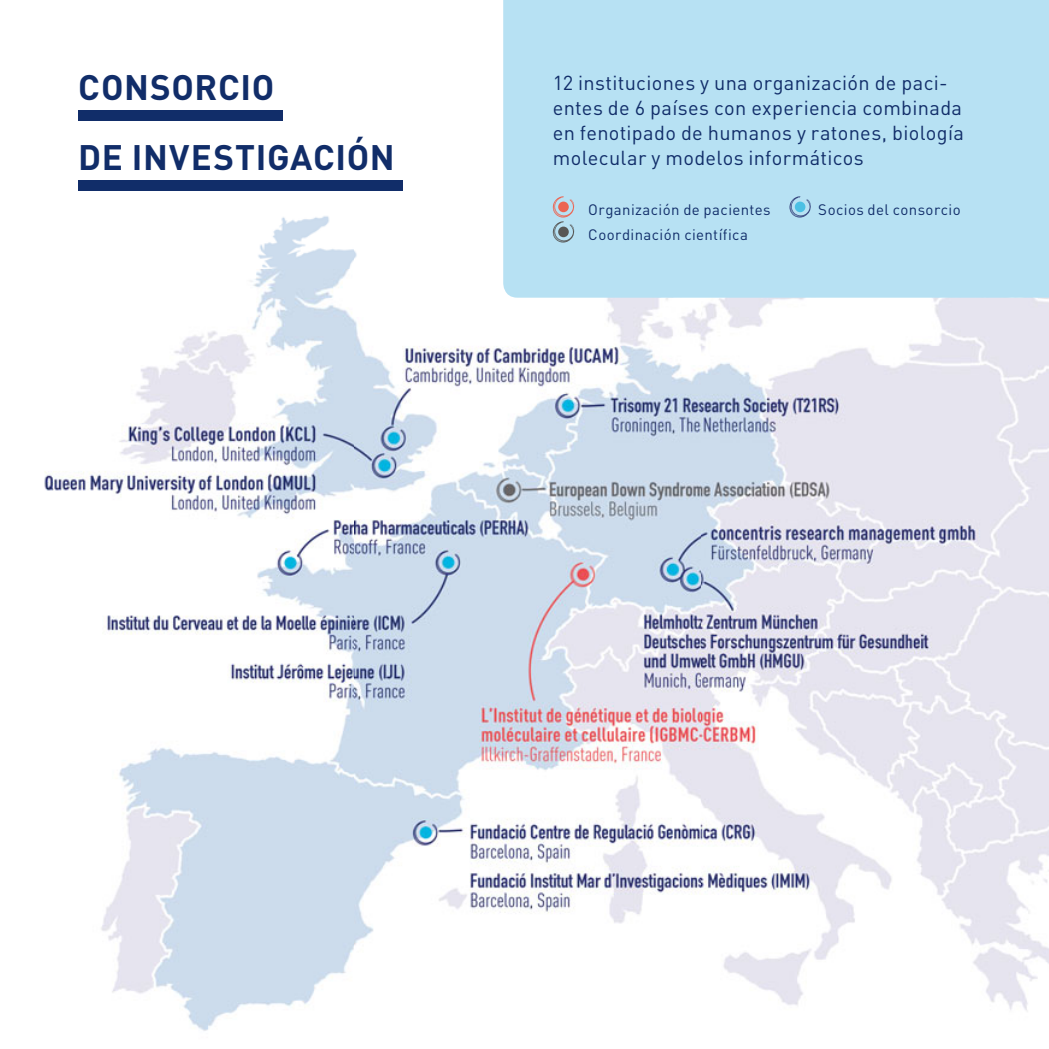
<style>
.page{position:relative;width:1049px;height:1049px;background:#fff}
.page>*{position:absolute;margin:0;border:0;box-sizing:border-box;transform-origin:0 0}
.t1{font:700 35px/70px "DIN Pro";letter-spacing:.015em;color:#112d69}
.t2{font:20px/25px "DIN Pro";letter-spacing:.015em;color:#112d69}
.t3{font:15px "DIN Pro";letter-spacing:.025em;color:#112d69}
</style>
<div class="page">
<img style="left:44px;top:120px;width:1005px;height:911px">
<div style="left:503px;top:0;width:546px;height:298px;background:#b7e1f3"></div>
<svg style="left:789px;top:196px;width:22px;height:22px"></svg>
<div style="left:795px;top:202px;width:10px;height:10px;background:#4bc0e4;border-radius:50%"></div>
<svg style="left:553px;top:196px;width:21px;height:47px"></svg>
<div style="left:558px;top:227px;width:11px;height:10px;background:#575756;border-radius:50%"></div>
<div style="left:78px;top:110px;width:205px;height:10px;background:#112d69"></div>
<div style="left:78px;top:180px;width:325px;height:10px;background:#112d69"></div>
<h1 class="t1" style="left:78px;top:57px;width:318px">CONSORCIO<br>DE INVESTIGACIÓN</h1>
<p class="t2" style="left:553px;top:73px;width:412px">12 instituciones y una organización de paci&shy;entes de 6 países con experiencia combinada en fenotipado de humanos y ratones, biología molecular y modelos informáticos</p>
<p class="t3" style="left:588px;top:204px;width:184px">Organización de pacientes</p>
<p class="t3" style="left:818px;top:204px;width:144px">Socios del consorcio</p>
<p class="t3" style="left:588px;top:229px;width:161px">Coordinación científica</p>
</div>
